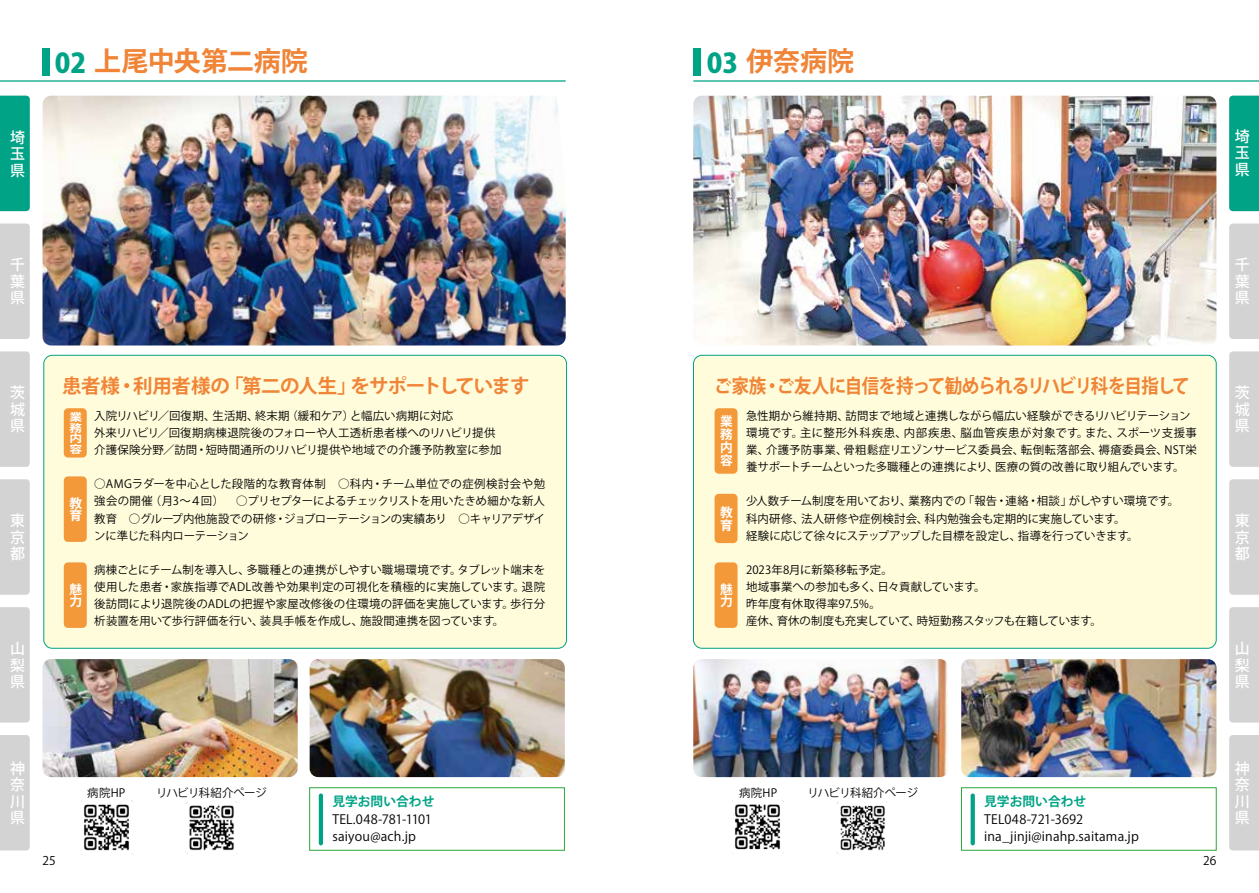
<style>
.page{position:relative;width:1259px;height:893px;background:#fff}
.page>*{position:absolute;margin:0;border:0;box-sizing:border-box;transform-origin:0 0}
.t1{font:700 27px "Koz Go Pr 6 N";letter-spacing:-.005em;color:#f08437}
.t2{font:700 19.5px "Koz Go Pr 6 N";letter-spacing:-.045em;color:#f08437;scale:.9 1}
.t3{font:700 19.5px "Koz Go Pr 6 N";letter-spacing:-.045em;color:#f08437}
.t4{font:500 15px/16.5px "Koz Go Pr 6 N";color:#fff;text-align:justify}
.t5{font:12.75px/17.1px "Koz Go Pr 6 N";letter-spacing:.015em;color:#000}
.t6{font:700 12.75px "Koz Go Pr 6 N";color:#00a385}
.t7{font:700 12.75px/12.9px "Koz Go Pr 6 N";color:#fff}
.t8{font:12px "Koz Go Pr 6 N";color:#000}
.t9{font:11.4px/17.1px "Koz Go Pr 6 N";color:#000}
.t10{font:11.4px "Koz Go Pr 6 N";letter-spacing:-.045em;color:#000}
.t11{font:700 10.65px/10.8px "Koz Go Pr 6 N";color:#fff;text-align:justify;scale:1.19 1}
.s1{font-weight:800;color:#00a385}
</style>
<div class="page">
<div style="left:44px;top:355px;width:522px;height:293px;background:#fffcdb;border-radius:9px"></div>
<div style="left:44px;top:355px;width:523px;height:293px;border:1px solid #00a385;border-radius:9px"></div>
<div style="left:693px;top:355px;width:523px;height:293px;background:#fffcdb;border-radius:9px"></div>
<div style="left:693px;top:355px;width:523px;height:293px;border:1px solid #00a385;border-radius:9px"></div>
<div style="left:43px;top:48px;width:7px;height:27px;background:#00a385"></div>
<div style="left:693px;top:48px;width:7px;height:27px;background:#00a385"></div>
<hr style="left:0;top:80px;width:566px;height:2px;background:#00a385">
<hr style="left:693px;top:80px;width:566px;height:2px;background:#00a385">
<div style="left:1229px;top:224px;width:30px;height:115px;background:#d3d3d4"></div>
<div style="left:1229px;top:351px;width:30px;height:116px;background:#d3d3d4"></div>
<div style="left:1229px;top:479px;width:30px;height:116px;background:#d3d3d4"></div>
<div style="left:1229px;top:607px;width:30px;height:116px;background:#d3d3d4"></div>
<div style="left:1229px;top:735px;width:30px;height:115px;background:#d3d3d4"></div>
<div style="left:0;top:224px;width:30px;height:115px;background:#d3d3d4"></div>
<div style="left:0;top:351px;width:30px;height:116px;background:#d3d3d4"></div>
<div style="left:0;top:479px;width:30px;height:116px;background:#d3d3d4"></div>
<div style="left:0;top:607px;width:30px;height:116px;background:#d3d3d4"></div>
<div style="left:0;top:735px;width:30px;height:115px;background:#d3d3d4"></div>
<div style="left:1229px;top:96px;width:30px;height:115px;background:#00a385"></div>
<div style="left:0;top:96px;width:30px;height:115px;background:#00a385"></div>
<img style="left:43px;top:96px;width:523px;height:249px">
<img style="left:43px;top:659px;width:255px;height:118px">
<img style="left:310px;top:659px;width:255px;height:118px">
<hr style="left:319px;top:793px;width:4px;height:52px;background:#00a385;border-radius:2px">
<div style="left:309px;top:787px;width:255px;height:63px;border:1px solid #2aa738"></div>
<div style="left:64px;top:476px;width:23px;height:66px;background:#f39939;border-radius:4px"></div>
<div style="left:714px;top:408px;width:23px;height:66px;background:#f39939;border-radius:4px"></div>
<div style="left:64px;top:562px;width:23px;height:66px;background:#f39939;border-radius:4px"></div>
<div style="left:714px;top:562px;width:23px;height:66px;background:#f39939;border-radius:4px"></div>
<div style="left:714px;top:494px;width:23px;height:49px;background:#f39939;border-radius:4px"></div>
<div style="left:64px;top:408px;width:23px;height:50px;background:#f39939;border-radius:4px"></div>
<img style="left:693px;top:96px;width:523px;height:249px">
<img style="left:693px;top:659px;width:255px;height:118px">
<img style="left:961px;top:659px;width:255px;height:118px">
<div style="left:970px;top:793px;width:5px;height:52px;background:#00a385;border-radius:2px"></div>
<div style="left:961px;top:787px;width:255px;height:63px;border:1px solid #2aa738"></div>
<img style="left:84px;top:800px;width:49px;height:54px">
<img style="left:186px;top:802px;width:52px;height:49px">
<img style="left:732px;top:800px;width:52px;height:54px">
<img style="left:836px;top:801px;width:52px;height:52px">
<h1 class="t1" style="left:55px;top:46px;width:254px"><span class="s1">02</span> 上尾中央第二病院</h1>
<h1 class="t1" style="left:707px;top:46px;width:149px"><span class="s1">03</span> 伊奈病院</h1>
<h3 class="t4" style="left:10px;top:129px;width:16px">埼玉県</h3>
<h3 class="t4" style="left:1234px;top:128px;width:16px">埼玉県</h3>
<h3 class="t4" style="left:10px;top:257px;width:16px">千葉県</h3>
<h3 class="t4" style="left:10px;top:385px;width:16px">茨城県</h3>
<h3 class="t4" style="left:10px;top:513px;width:16px">東京都</h3>
<h3 class="t4" style="left:10px;top:641px;width:16px">山梨県</h3>
<h2 class="t3" style="left:62px;top:375px;width:469px">患者様・利用者様の「第二の人生」をサポートしています</h2>
<h2 class="t2" style="left:714px;top:375px;width:530px">ご家族・ご友人に自信を持って勧められるリハビリ科を目指して</h2>
<p class="t9" style="left:94px;top:407px;width:409px">入院リハビリ／回復期、生活期、終末期（緩和ケア）と幅広い病期に対応<br>外来リハビリ／回復期病棟退院後のフォローや人工透析患者様へのリハビリ提供介護保険分野／訪問・短時間通所のリハビリ提供や地域での介護予防教室に参加</p>
<p class="t9" style="left:94px;top:476px;width:452px;text-align:justify">○AMGラダーを中心とした段階的な教育体制　○科内・チーム単位での症例検討会や勉強会の開催（月3～４回）　○プリセプターによるチェックリストを用いたきめ細かな新人教育　○グループ内他施設での研修・ジョブローテーションの実績あり　○キャリアデザインに準じた科内ローテーション</p>
<p class="t9" style="left:94px;top:561px;width:452px;text-align:justify">病棟ごとにチーム制を導入し、多職種との連携がしやすい職場環境です。タブレット端末を使用した患者・家族指導でADL改善や効果判定の可視化を積極的に実施しています。退院後訪問により退院後のADLの把握や家屋改修後の住環境の評価を実施しています。歩行分析装置を用いて歩行評価を行い、装具手帳を作成し、施設間連携を図っています。</p>
<p class="t11" style="left:69px;top:412px;width:12px">業務内容</p>
<p class="t7" style="left:720px;top:416px;width:14px;text-align:justify">業務内容</p>
<p class="t7" style="left:69px;top:497px;width:14px">教育</p>
<p class="t7" style="left:720px;top:506px;width:14px">教育</p>
<p class="t7" style="left:69px;top:583px;width:14px">魅力</p>
<p class="t7" style="left:720px;top:583px;width:14px">魅力</p>
<p class="t9" style="left:746px;top:407px;width:452px">急性期から維持期、訪問まで地域と連携しながら幅広い経験ができるリハビリテーション環境です。主に整形外科疾患、内部疾患、脳血管疾患が対象です。また、スポーツ支援事業、介護予防事業、骨粗鬆症リエゾンサービス委員会、転倒転落部会、褥瘡委員会、NST栄養サポートチームといった多職種との連携により、医療の質の改善に取り組んでいます。</p>
<p class="t9" style="left:746px;top:493px;width:435px">少人数チーム制度を用いており、業務内での「報告・連絡・相談」がしやすい環境です。科内研修、法人研修や症例検討会、科内勉強会も定期的に実施しています。<br>経験に応じて徐々にステップアップした目標を設定し、指導を行っていきます。</p>
<p class="t9" style="left:746px;top:561px;width:357px">2023年8月に新築移転予定。<br>地域事業への参加も多く、日々貢献しています。<br>昨年度有休取得率97.5%。<br>産休、育休の制度も充実していて、時短勤務スタッフも在籍しています。</p>
<h3 class="t4" style="left:1234px;top:257px;width:16px">千葉県</h3>
<h3 class="t4" style="left:1234px;top:385px;width:16px">茨城県</h3>
<h3 class="t4" style="left:1234px;top:513px;width:16px">東京都</h3>
<h3 class="t4" style="left:1234px;top:641px;width:16px">山梨県</h3>
<h3 class="t4" style="left:10px;top:760px;width:16px">神奈川県</h3>
<p class="t9" style="left:87px;top:784px;width:40px">病院HP</p>
<p class="t10" style="left:156px;top:786px;width:112px">リハビリ科紹介ぺージ</p>
<p class="t9" style="left:739px;top:784px;width:40px">病院HP</p>
<p class="t10" style="left:807px;top:786px;width:112px">リハビリ科紹介ぺージ</p>
<p class="t6" style="left:332px;top:794px;width:103px">見学お問い合わせ</p>
<p class="t5" style="left:332px;top:810px;width:101px">TEL.048-781-1101 saiyou@ach.jp</p>
<p class="t6" style="left:984px;top:794px;width:103px">見学お問い合わせ</p>
<p class="t5" style="left:984px;top:810px;width:156px">TEL048-721-3692 ina_jinji@inahp.saitama.jp</p>
<p class="t8" style="left:43px;top:854px;width:15px">25</p>
<p class="t8" style="left:1203px;top:854px;width:15px">26</p>
<h3 class="t4" style="left:1234px;top:760px;width:16px">神奈川県</h3>
</div>
